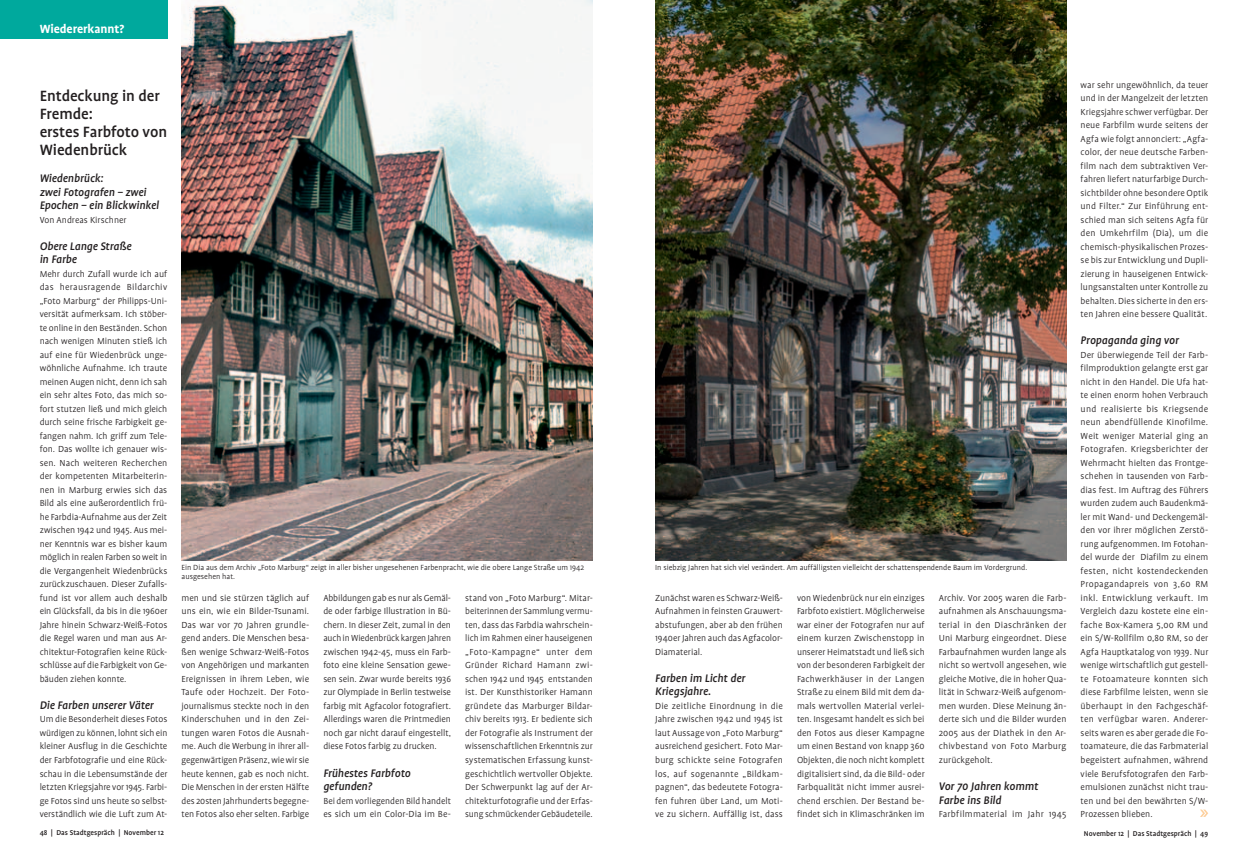
<style>
.page{position:relative;width:1248px;height:851px;background:#fff}
.page>*{position:absolute;margin:0;border:0;box-sizing:border-box;transform-origin:0 0}
.t1{font:500 17px/18px "Profile";letter-spacing:-.005em;color:#231f20}
.t2{font:700 13.5px "Profile";letter-spacing:-.005em;color:#fff}
.t3{font:italic 500 12.5px/13.5px "Profile";letter-spacing:-.005em;color:#231f20}
.t4{font:300 10px/13.5px "Profile";color:#231f20;text-align:justify}
.t5{font:300 10px "Profile";letter-spacing:.02em;color:#231f20}
.t6{font:300 8.5px/9px "Profile";color:#231f20}
.t7{font:500 8px "Profile";color:#231f20}
</style>
<div class="page">
<img style="left:181px;top:0;width:411px;height:560px">
<img style="left:655px;top:0;width:411px;height:560px">
<div style="left:0;top:0;width:167px;height:38px;background:#00a99d"></div>
<svg style="left:1200px;top:809px;width:8px;height:7px"></svg>
<h2 class="t2" style="left:40px;top:23px;width:86px">Wiedererkannt?</h2>
<h1 class="t1" style="left:40px;top:88px;width:129px">Entdeckung in der<br>Fremde:<br>erstes Farbfoto von<br>Wiedenbrück</h1>
<p class="t3" style="left:40px;top:172px;width:121px">Wiedenbrück:<br>zwei Fotografen – zwei<br>Epochen – ein Blickwinkel</p>
<p class="t4" style="left:40px;top:213px;width:88px">Von Andreas Kirschner</p>
<p class="t3" style="left:40px;top:240px;width:93px">Obere Lange Straße in Farbe</p>
<p class="t4" style="left:40px;top:267px;width:129px">Mehr durch Zufall wurde ich auf das herausragende Bildarchiv „Foto Marburg“ der Philipps-Uni&shy;versität aufmerksam. Ich stöber&shy;te online in den Beständen. Schon nach wenigen Minuten stieß ich auf eine für Wiedenbrück unge&shy;wöhnliche Aufnahme. Ich traute meinen Augen nicht, denn ich sah ein sehr altes Foto, das mich so&shy;fort stutzen ließ und mich gleich durch seine frische Farbigkeit ge&shy;fangen nahm. Ich griff zum Tele&shy;fon. Das wollte ich genauer wis&shy;sen. Nach weiteren Recherchen der kompetenten Mitarbeiterin&shy;nen in Marburg erwies sich das Bild als eine außerordentlich frü&shy;he Farbdia-Aufnahme aus der Zeit zwischen 1942 und 1945. Aus mei&shy;ner Kenntnis war es bisher kaum möglich in realen Farben so weit in die Vergangenheit Wiedenbrücks zurückzuschauen. Dieser Zufalls&shy;fund ist vor allem auch deshalb ein Glücksfall, da bis in die 1960er Jahre hinein Schwarz-Weiß-Fotos die Regel waren und man aus Ar&shy;chitektur-Fotografien keine Rück&shy;schlüsse auf die Farbigkeit von Ge&shy;bäuden ziehen konnte.</p>
<p class="t3" style="left:40px;top:699px;width:115px">Die Farben unserer Väter</p>
<p class="t4" style="left:40px;top:713px;width:129px">Um die Besonderheit dieses Fotos würdigen zu können, lohnt sich ein kleiner Ausflug in die Geschichte der Farbfotografie und eine Rück&shy;schau in die Lebensumstände der letzten Kriegsjahre vor 1945. Farbi&shy;ge Fotos sind uns heute so selbst&shy;verständlich wie die Luft zum At-</p>
<p class="t6" style="left:181px;top:563px;width:404px">Ein Dia aus dem Archiv „Foto Marburg“ zeigt in aller bisher ungesehenen Farbenpracht, wie die obere Lange Straße um 1942 ausgesehen hat.</p>
<p class="t6" style="left:655px;top:563px;width:373px">In siebzig Jahren hat sich viel verändert. Am auffälligsten vielleicht der schattenspendende Baum im Vordergrund.</p>
<p class="t4" style="left:181px;top:591px;width:129px">men und sie stürzen täglich auf uns ein, wie ein Bilder-Tsunami.<br>Das war vor 70 Jahren grundle&shy;gend anders. Die Menschen besa&shy;ßen wenige Schwarz-Weiß-Fotos von Angehörigen und markanten Ereignissen in ihrem Leben, wie Taufe oder Hochzeit. Der Foto&shy;journalismus steckte noch in den Kinderschuhen und in den Zei&shy;tungen waren Fotos die Ausnah&shy;me. Auch die Werbung in ihrer all&shy;gegenwärtigen Präsenz, wie wir sie heute kennen, gab es noch nicht.<br>Die Menschen in der ersten Hälfte des 20sten Jahrhunderts begegne&shy;ten Fotos also eher selten. Farbige</p>
<p class="t4" style="left:323px;top:591px;width:129px">Abbildungen gab es nur als Gemäl&shy;de oder farbige Illustra tion in Bü&shy;chern. In dieser Zeit, zumal in den auch in Wiedenbrück kargen Jahren zwischen 1942-45, muss ein Farb&shy;foto eine kleine Sensation gewe&shy;sen sein. Zwar wurde bereits 1936 zur Olympiade in Berlin testweise farbig mit Agfacolor fotografiert.<br>Allerdings waren die Printmedien noch gar nicht da rauf eingestellt, diese Fotos farbig zu drucken.</p>
<p class="t3" style="left:323px;top:766px;width:89px">Frühestes Farbfoto gefunden?</p>
<p class="t4" style="left:323px;top:794px;width:129px">Bei dem vorliegenden Bild handelt es sich um ein Color-Dia im Be-</p>
<p class="t4" style="left:465px;top:591px;width:129px">stand von „Foto Marburg“. Mitar&shy;beiterinnen der Sammlung vermu&shy;ten, dass das Farbdia wahrschein&shy;lich im Rahmen einer haus eigenen „Foto-Kampagne“ unter dem Gründer Richard Hamann zwi&shy;schen 1942 und 1945 entstanden ist. Der Kunsthistoriker Hamann gründete das Marburger Bildar&shy;chiv bereits 1913. Er bediente sich der Fotografie als Instrument der wissenschaftlichen Erkenntnis zur systematischen Erfassung kunst&shy;geschichtlich wertvoller Objekte.<br>Der Schwerpunkt lag auf der Ar&shy;chitekturfotografie und der Erfas&shy;sung schmückender Gebäudeteile.</p>
<p class="t4" style="left:655px;top:591px;width:129px">Zunächst waren es Schwarz-Weiß-Aufnahmen in feinsten Grauwert&shy;abstufungen, aber ab den frühen 1940er Jahren auch das Agfacolor-Diamaterial.</p>
<p class="t3" style="left:655px;top:672px;width:92px">Farben im Licht der<br>Kriegsjahre.</p>
<p class="t4" style="left:655px;top:699px;width:129px">Die zeitliche Einordnung in die Jahre zwischen 1942 und 1945 ist laut Aussage von „Foto Marburg“ ausreichend gesichert. Foto Mar&shy;burg schickte seine Fotografen los, auf sogenannte „Bildkam&shy;pagnen“, das bedeutete Fotogra&shy;fen fuhren über Land, um Moti&shy;ve zu sichern. Auffällig ist, dass</p>
<p class="t4" style="left:797px;top:591px;width:129px">von Wiedenbrück nur ein einziges Farbfoto existiert. Möglicherweise war einer der Fotografen nur auf einem kurzen Zwischenstopp in unserer Heimatstadt und ließ sich von der besonderen Farbigkeit der Fachwerkhäuser in der Langen Straße zu einem Bild mit dem da&shy;mals wertvollen Material verlei&shy;ten. Insgesamt handelt es sich bei den Fotos aus dieser Kampagne um einen Bestand von knapp 360<br>Objekten, die noch nicht komplett digitalisiert sind, da die Bild- oder Farbqualität nicht immer ausrei&shy;chend erschien. Der Bestand be&shy;findet sich in Klimaschränken im</p>
<p class="t4" style="left:938px;top:591px;width:129px">Archiv. Vor 2005 waren die Farb&shy;aufnahmen als Anschauungsma&shy;terial in den Diaschränken der Uni Marburg eingeordnet. Diese Farbaufnahmen wurden lange als nicht so wertvoll angesehen, wie gleiche Motive, die in hoher Qua&shy;lität in Schwarz-Weiß aufgenom&shy;men wurden. Diese Meinung än&shy;derte sich und die Bilder wurden 2005 aus der Diathek in den Ar&shy;chivbestand von Foto Marburg zurückgeholt.</p>
<p class="t3" style="left:938px;top:780px;width:101px">Vor 70 Jahren kommt<br>Farbe ins Bild</p>
<p class="t5" style="left:938px;top:810px;width:129px">Farbfilmmaterial im Jahr 1945</p>
<p class="t4" style="left:1080px;top:78px;width:129px">war sehr ungewöhnlich, da teuer und in der Mangelzeit der letzten Kriegsjahre schwer verfügbar. Der neue Farbfilm wurde seitens der Agfa wie folgt annonciert: „Agfa&shy;color, der neue deutsche Farben&shy;film nach dem subtraktiven Ver&shy;fahren liefert naturfarbige Durch&shy;sichtbilder ohne besondere Optik und Filter.“ Zur Einführung ent&shy;schied man sich seitens Agfa für den Umkehrfilm (Dia), um die chemisch-physikalischen Prozes&shy;se bis zur Entwicklung und Dupli&shy;zierung in hauseigenen Entwick&shy;lungsanstalten unter Kontrolle zu behalten. Dies sicherte in den ers&shy;ten Jahren eine bessere Qualität.</p>
<p class="t3" style="left:1080px;top:334px;width:100px">Propaganda ging vor</p>
<p class="t4" style="left:1080px;top:348px;width:129px">Der überwiegende Teil der Farb&shy;filmproduktion gelangte erst gar nicht in den Handel. Die Ufa hat&shy;te einen enorm hohen Verbrauch und realisierte bis Kriegsende neun abendfüllende Kinofilme.<br>Weit weniger Material ging an Fotografen. Kriegsberichter der Wehrmacht hielten das Frontge&shy;schehen in tausenden von Farb&shy;dias fest. Im Auftrag des Führers wurden zudem auch Baudenkmä&shy;ler mit Wand- und Deckengemäl&shy;den vor ihrer möglichen Zerstö&shy;rung aufgenommen. Im Fotohan&shy;del wurde der Diafilm zu einem festen, nicht kostendeckenden Propagandapreis von 3,60 RM inkl. Entwicklung verkauft. Im Vergleich dazu kostete eine ein&shy;fache Box-Kamera 5,00 RM und ein S/W-Rollfilm 0,80 RM, so der Agfa Hauptkatalog von 1939. Nur wenige wirtschaftlich gut gestell&shy;te Fotoamateure konnten sich diese Farbfilme leisten, wenn sie überhaupt in den Fachgeschäf&shy;ten verfügbar waren. Anderer&shy;seits waren es aber gerade die Fo&shy;toamateure, die das Farbmaterial begeistert aufnahmen, während viele Berufsfotografen den Farb&shy;emulsionen zunächst nicht trau&shy;ten und bei den bewährten S/W-Prozessen blieben.</p>
<p class="t7" style="left:40px;top:829px;width:126px">48 | Das Stadtgespräch | November 12</p>
<p class="t7" style="left:1083px;top:829px;width:126px">November 12 | Das Stadtgespräch | 49</p>
</div>
